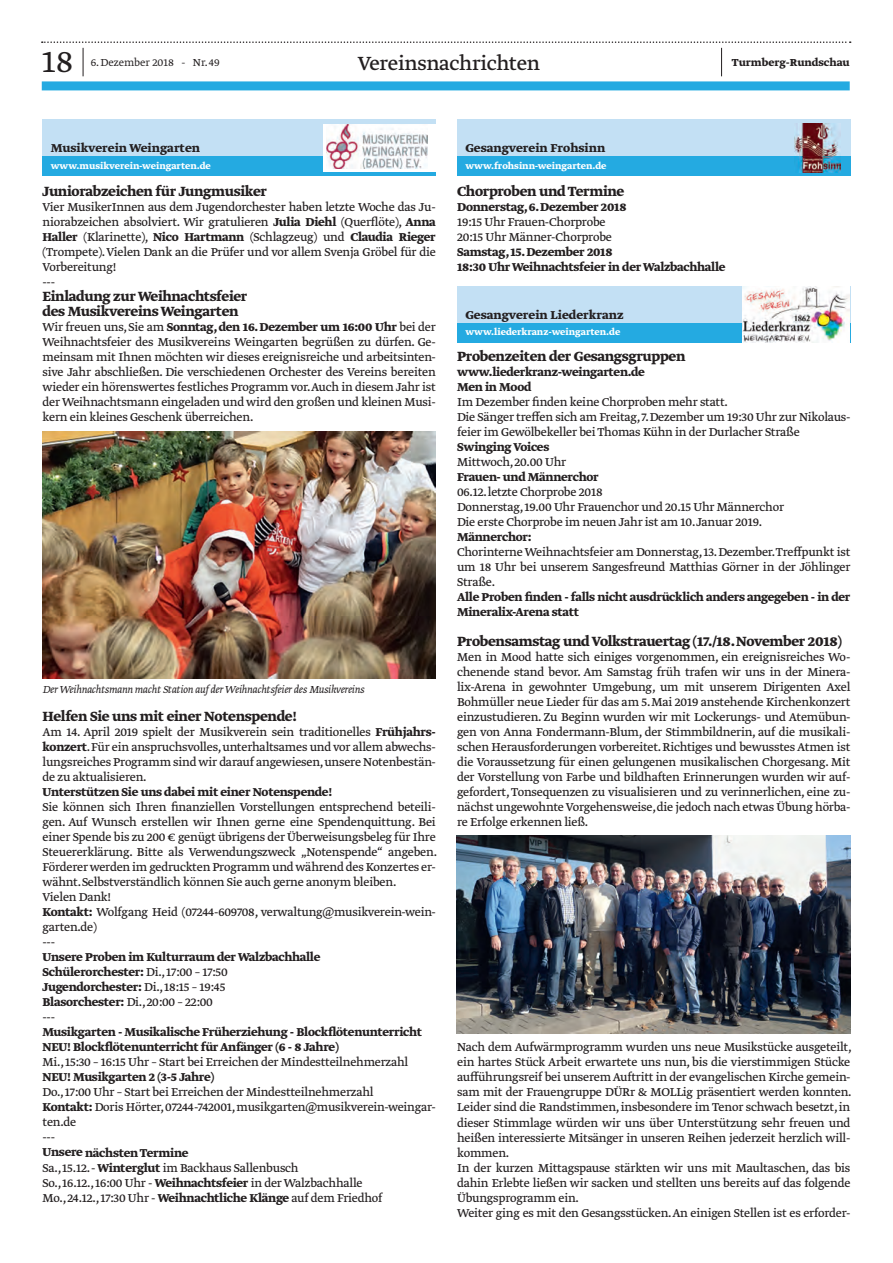
<style>
.page{position:relative;width:893px;height:1263px;background:#fff}
.page>*{position:absolute;margin:0;border:0;box-sizing:border-box;transform-origin:0 0}
.t1{font:300 36px "Greta Text Std";color:#231f20}
.t2{font:22.5px "Greta Text Std";letter-spacing:-.015em;color:#231f20}
.t3{font:700 15.75px/15px "Greta Text Std";letter-spacing:-.02em;color:#231f20}
.t4{font:13.5px/15px "Greta Text Std Regular Min";letter-spacing:-.02em;color:#231f20}
.t5{font:700 13.5px/15px "Greta Text Std";letter-spacing:-.02em;color:#231f20}
.t6{font:700 13.5px "Greta Text Std";color:#231f20}
.t7{font:italic 300 12px "Greta Text Std";letter-spacing:-.02em;color:#231f20}
.t8{font:300 12px "Greta Text Std";color:#231f20}
.t9{font:700 12px "Greta Text Std";color:#231f20}
.t10{font:700 10.5px "Greta Text Std";color:#fff}
.s1{font-family:"Greta Text Std";font-weight:700}
.s2{font-family:"Greta Text Std Regular Min";font-weight:400}
</style>
<div class="page">
<div style="left:42px;top:81px;width:808px;height:9px;background:#24aae1"></div>
<svg style="left:42px;top:41px;width:809px;height:35px"></svg>
<div style="left:43px;top:119px;width:393px;height:57px;background:#c3e0f4"></div>
<div style="left:43px;top:156px;width:393px;height:20px;background:#24aae1"></div>
<div style="left:323px;top:124px;width:113px;height:47px;background:#fff"></div>
<img style="left:326px;top:124px;width:101px;height:44px">
<div style="left:457px;top:119px;width:393px;height:57px;background:#c3e0f4"></div>
<div style="left:457px;top:156px;width:393px;height:20px;background:#24aae1"></div>
<img style="left:794px;top:123px;width:47px;height:49px">
<div style="left:457px;top:286px;width:393px;height:57px;background:#c3e0f4"></div>
<div style="left:457px;top:323px;width:393px;height:20px;background:#24aae1"></div>
<img style="left:742px;top:287px;width:107px;height:55px">
<img style="left:42px;top:432px;width:394px;height:247px">
<img style="left:457px;top:836px;width:393px;height:198px">
<h1 class="t1" style="left:42px;top:41px;width:33px">18</h1>
<p class="t8" style="left:91px;top:56px;width:130px">6. Dezember 2018 - Nr. 49</p>
<p class="t9" style="left:732px;top:56px;width:119px">Turmberg-Rundschau</p>
<h2 class="t2" style="left:358px;top:50px;width:184px">Vereinsnachrichten</h2>
<p class="t6" style="left:51px;top:140px;width:151px">Musikverein Weingarten</p>
<p class="t10" style="left:51px;top:159px;width:162px">www.musikverein-weingarten.de</p>
<p class="t3" style="left:43px;top:185px;width:226px">Juniorabzeichen für Jungmusiker</p>
<p class="t4" style="left:43px;top:201px;width:395px">Vier MusikerInnen aus dem Jugendorchester haben letzte Woche das Ju&shy;niorabzeichen absolviert. Wir gratulieren <span class="s1">Julia Diehl</span> (Querflöte), <span class="s1">Anna</span></p>
<p class="t5" style="left:43px;top:230px;width:395px">Haller <span class="s2">(Klarinette),</span> Nico Hartmann <span class="s2">(Schlagzeug) und</span> Claudia Rieger</p>
<p class="t4" style="left:43px;top:246px;width:395px">(Trompete). Vielen Dank an die Prüfer und vor allem Svenja Gröbel für die<br>Vorbereitung!<br>---</p>
<p class="t3" style="left:43px;top:290px;width:206px">Einladung zur Weihnachtsfeier des Musikvereins Weingarten</p>
<p class="t5" style="left:43px;top:320px;width:395px"><span class="s2">Wir freuen uns, Sie am</span> Sonntag, den 16. Dezember um 16:00 Uhr <span class="s2">bei der</span></p>
<p class="t4" style="left:43px;top:336px;width:395px;text-align:justify">Weihnachtsfeier des Musikvereins Weingarten begrüßen zu dürfen. Ge&shy;meinsam mit Ihnen möchten wir dieses ereignisreiche und arbeitsinten&shy;sive Jahr abschließen. Die verschiedenen Orchester des Vereins bereiten wieder ein hörenswertes festliches Programm vor.Auch in diesem Jahr ist der Weihnachtsmann eingeladen und wird den großen und kleinen Musi&shy;kern ein kleines Geschenk überreichen.</p>
<p class="t7" style="left:43px;top:682px;width:324px">Der Weihnachtsmann macht Station auf der Weihnachtsfeier des Musikvereins</p>
<p class="t3" style="left:43px;top:710px;width:256px">Helfen Sie uns mit einer Notenspende!</p>
<p class="t4" style="left:43px;top:726px;width:395px;text-align:justify">Am 14. April 2019 spielt der Musikverein sein traditionelles <span class="s1">Frühjahrs&shy;konzert</span>. Für ein anspruchsvolles, unterhaltsames und vor allem abwechs&shy;lungsreiches Programm sind wir darauf angewiesen,unsere Notenbestän&shy;de zu aktualisieren.</p>
<p class="t5" style="left:43px;top:785px;width:291px">Unterstützen Sie uns dabei mit einer Notenspende!</p>
<p class="t4" style="left:43px;top:801px;width:396px">Sie können sich Ihren finanziellen Vorstellungen entsprechend beteili&shy;gen. Auf Wunsch erstellen wir Ihnen gerne eine Spendenquittung. Bei einer Spende bis zu 200 € genügt übrigens der Überweisungsbeleg für Ihre Steuererklärung. Bitte als Verwendungszweck „Notenspende“ angeben.<br>Förderer werden im gedruckten Programm und während des Konzertes er&shy;wähnt. Selbstverständlich können Sie auch gerne anonym bleiben.<br>Vielen Dank!<br><span class="s1">Kontakt:</span> Wolfgang Heid (07244-609708, verwaltung@musikverein-wein&shy;garten.de)<br>---</p>
<p class="t5" style="left:43px;top:950px;width:279px">Unsere Proben im Kulturraum der Walzbachhalle<br>Schülerorchester: <span class="s2">Di., 17:00 – 17:50<br></span>Jugendorchester: <span class="s2">Di., 18:15 – 19:45</span></p>
<p class="t4" style="left:43px;top:996px;width:172px"><span class="s1">Blasorchester:</span> Di., 20:00 – 22:00 ---</p>
<p class="t5" style="left:43px;top:1025px;width:381px">Musikgarten - Musikalische Früherziehung - Blockflötenunterricht<br>NEU! Blockflötenunterricht für Anfänger (6 - 8 Jahre)</p>
<p class="t4" style="left:43px;top:1055px;width:367px">Mi., 15:30 – 16:15 Uhr – Start bei Erreichen der Mindestteilnehmerzahl</p>
<p class="t5" style="left:43px;top:1070px;width:173px">NEU! Musikgarten 2 (3-5 Jahre)</p>
<p class="t4" style="left:43px;top:1085px;width:395px">Do., 17:00 Uhr – Start bei Erreichen der Mindestteilnehmerzahl<br><span class="s1">Kontakt:</span> Doris Hörter, 07244-742001, musikgarten@musikverein-weingar&shy;ten.de<br>---</p>
<p class="t5" style="left:43px;top:1145px;width:147px">Unsere nächsten Termine</p>
<p class="t4" style="left:43px;top:1161px;width:341px">Sa., 15.12. - <span class="s1">Winterglut</span> im Backhaus Sallenbusch<br>So., 16.12., 16:00 Uhr - <span class="s1">Weihnachtsfeier</span> in der Walzbachhalle<br>Mo., 24.12., 17:30 Uhr - <span class="s1">Weihnachtliche Klänge</span> auf dem Friedhof</p>
<p class="t6" style="left:465px;top:140px;width:141px">Gesangverein Frohsinn</p>
<p class="t10" style="left:465px;top:159px;width:143px">www.frohsinn-weingarten.de</p>
<p class="t3" style="left:457px;top:185px;width:169px">Chorproben und Termine</p>
<p class="t5" style="left:457px;top:200px;width:171px">Donnerstag, 6. Dezember 2018</p>
<p class="t4" style="left:457px;top:216px;width:156px">19:15 Uhr Frauen-Chorprobe<br>20:15 Uhr Männer-Chorprobe</p>
<p class="t5" style="left:457px;top:245px;width:270px">Samstag, 15. Dezember 2018<br>18:30 Uhr Weihnachtsfeier in der Walzbachhalle</p>
<p class="t6" style="left:465px;top:306px;width:160px">Gesangverein Liederkranz</p>
<p class="t10" style="left:465px;top:326px;width:156px">www.liederkranz-weingarten.de</p>
<p class="t3" style="left:457px;top:350px;width:230px">Probenzeiten der Gesangsgruppen</p>
<p class="t5" style="left:457px;top:365px;width:189px">www.liederkranz-weingarten.de<br>Men in Mood</p>
<p class="t4" style="left:457px;top:396px;width:395px">Im Dezember finden keine Chorproben mehr statt.<br>Die Sänger treffen sich am Freitag, 7. Dezember um 19:30 Uhr zur Nikolaus&shy;feier im Gewölbekeller bei Thomas Kühn in der Durlacher Straße</p>
<p class="t5" style="left:457px;top:440px;width:94px">Swinging Voices</p>
<p class="t4" style="left:457px;top:456px;width:111px">Mittwoch, 20.00 Uhr</p>
<p class="t5" style="left:457px;top:470px;width:143px">Frauen- und Männerchor</p>
<p class="t4" style="left:457px;top:486px;width:328px">06.12. letzte Chorprobe 2018<br>Donnerstag, 19.00 Uhr Frauenchor und 20.15 Uhr Männerchor<br>Die erste Chorprobe im neuen Jahr ist am 10. Januar 2019.</p>
<p class="t5" style="left:457px;top:530px;width:76px">Männerchor:</p>
<p class="t4" style="left:457px;top:545px;width:395px;text-align:justify">Chorinterne Weihnachtsfeier am Donnerstag, 13. Dezember.Treffpunkt ist um 18 Uhr bei unserem Sangesfreund Matthias Görner in der Jöhlinger Straße.</p>
<p class="t5" style="left:457px;top:590px;width:395px">Alle Proben finden - falls nicht ausdrücklich anders angegeben - in der<br>Mineralix-Arena statt</p>
<p class="t3" style="left:457px;top:635px;width:386px">Probensamstag und Volkstrauertag (17./18. November 2018)</p>
<p class="t4" style="left:457px;top:651px;width:395px;text-align:justify">Men in Mood hatte sich einiges vorgenommen, ein ereignisreiches Wo&shy;chenende stand bevor. Am Samstag früh trafen wir uns in der Minera&shy;lix-Arena in gewohnter Umgebung, um mit unserem Dirigenten Axel Bohmüller neue Lieder für das am 5. Mai 2019 anstehende Kirchenkonzert einzustudieren. Zu Beginn wurden wir mit Lockerungs- und Atemübun&shy;gen von Anna Fondermann-Blum, der Stimmbildnerin, auf die musikali&shy;schen Herausforderungen vorbereitet. Richtiges und bewusstes Atmen ist die Voraussetzung für einen gelungenen musikalischen Chorgesang. Mit der Vorstellung von Farbe und bildhaften Erinnerungen wurden wir auf&shy;gefordert, Tonsequenzen zu visualisieren und zu verinnerlichen, eine zu&shy;nächst ungewohnte Vorgehensweise, die jedoch nach etwas Übung hörba&shy;re Erfolge erkennen ließ.</p>
<p class="t4" style="left:457px;top:1041px;width:396px">Nach dem Aufwärmprogramm wurden uns neue Musikstücke ausgeteilt, ein hartes Stück Arbeit erwartete uns nun, bis die vierstimmigen Stücke aufführungsreif bei unserem Auftritt in der evangelischen Kirche gemein&shy;sam mit der Frauengruppe DÜRr &amp; MOLLig präsentiert werden konnten.<br>Leider sind die Randstimmen, insbesondere im Tenor schwach besetzt, in dieser Stimmlage würden wir uns über Unterstützung sehr freuen und heißen interessierte Mitsänger in unseren Reihen jederzeit herzlich will&shy;kommen.<br>In der kurzen Mittagspause stärkten wir uns mit Maultaschen, das bis dahin Erlebte ließen wir sacken und stellten uns bereits auf das folgende Übungsprogramm ein.<br>Weiter ging es mit den Gesangsstücken.An einigen Stellen ist es erforder-</p>
</div>
